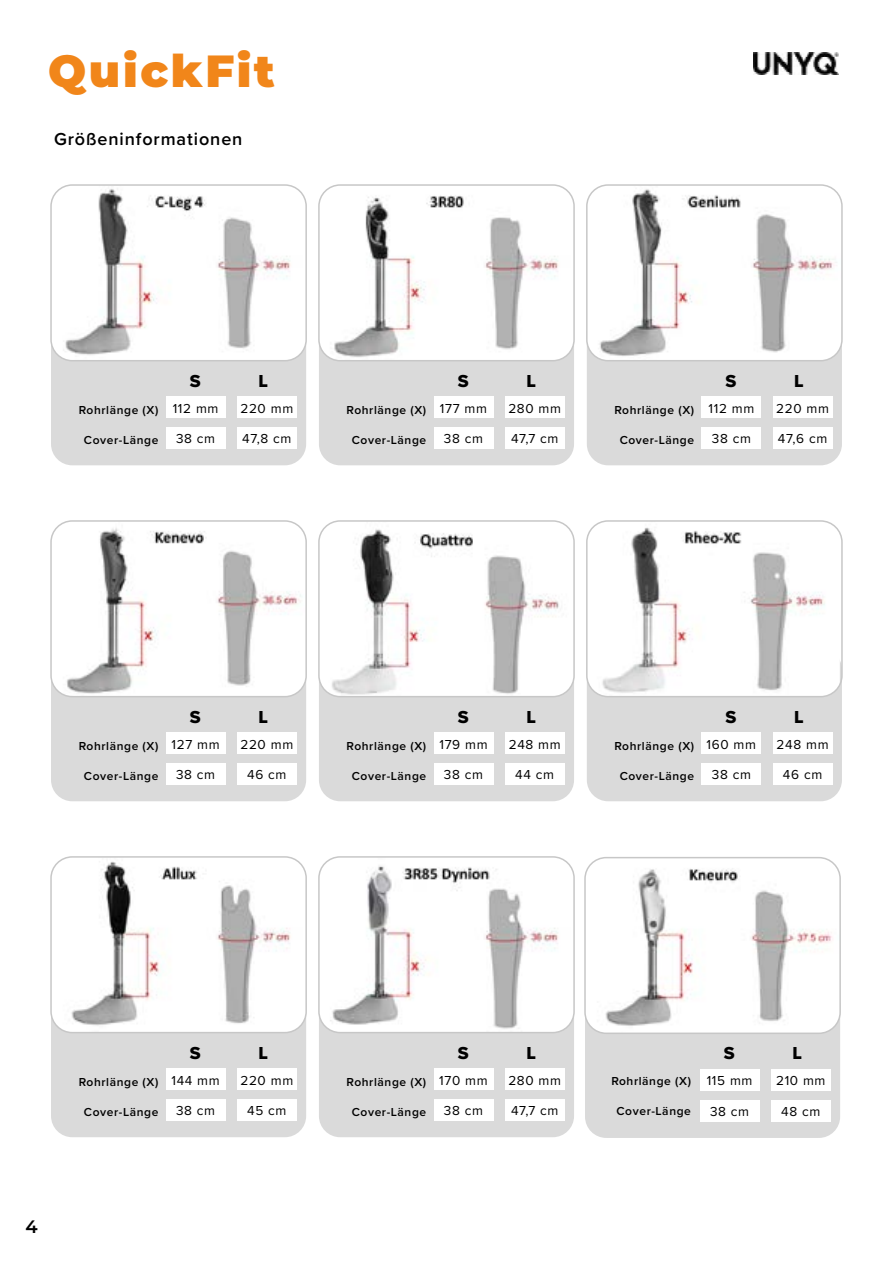
<style>
.page{position:relative;width:893px;height:1263px;background:#fff}
.page>*{position:absolute;margin:0;border:0;box-sizing:border-box;transform-origin:0 0}
.t1{font:900 45px "Montserrat";letter-spacing:.06em;color:#f1861a}
.t2{font:600 18px "Proxima Nova";letter-spacing:.05em;color:#000}
.t3{font:18px "Proxima Nova Extrabld";color:#000}
.t4{font:600 18px "Montserrat";color:#000}
.t5{font:13.5px "Proxima Nova";letter-spacing:.05em;color:#000}
.t6{font:600 12px "Proxima Nova";letter-spacing:.05em;color:#000}
</style>
<div class="page">
<img style="left:754px;top:53px;width:85px;height:22px">
<div style="left:51px;top:312px;width:255px;height:153px;background:#dadada;border-radius:21px"></div>
<div style="left:166px;top:427px;width:59px;height:22px;background:#fff"></div>
<div style="left:166px;top:397px;width:59px;height:21px;background:#fff"></div>
<div style="left:237px;top:427px;width:60px;height:22px;background:#fff"></div>
<div style="left:237px;top:397px;width:60px;height:21px;background:#fff"></div>
<img style="left:53px;top:187px;width:251px;height:174px">
<div style="left:50px;top:184px;width:257px;height:177px;border:2px solid #c7c7c7;border-radius:21px"></div>
<div style="left:319px;top:312px;width:255px;height:153px;background:#dadada;border-radius:21px"></div>
<div style="left:434px;top:427px;width:59px;height:22px;background:#fff"></div>
<div style="left:434px;top:397px;width:59px;height:21px;background:#fff"></div>
<div style="left:505px;top:427px;width:59px;height:22px;background:#fff"></div>
<div style="left:505px;top:397px;width:59px;height:21px;background:#fff"></div>
<img style="left:321px;top:187px;width:251px;height:174px">
<div style="left:318px;top:184px;width:257px;height:177px;border:2px solid #c7c7c7;border-radius:21px"></div>
<div style="left:587px;top:312px;width:255px;height:153px;background:#dadada;border-radius:21px"></div>
<div style="left:702px;top:427px;width:59px;height:22px;background:#fff"></div>
<div style="left:702px;top:397px;width:59px;height:21px;background:#fff"></div>
<div style="left:773px;top:427px;width:59px;height:22px;background:#fff"></div>
<div style="left:773px;top:397px;width:59px;height:21px;background:#fff"></div>
<img style="left:589px;top:187px;width:251px;height:174px">
<div style="left:586px;top:184px;width:257px;height:177px;border:2px solid #c7c7c7;border-radius:21px"></div>
<div style="left:51px;top:648px;width:255px;height:153px;background:#dadada;border-radius:21px"></div>
<div style="left:166px;top:763px;width:59px;height:22px;background:#fff"></div>
<div style="left:166px;top:733px;width:59px;height:21px;background:#fff"></div>
<div style="left:237px;top:763px;width:60px;height:22px;background:#fff"></div>
<div style="left:237px;top:733px;width:60px;height:21px;background:#fff"></div>
<img style="left:53px;top:523px;width:251px;height:174px">
<div style="left:50px;top:520px;width:257px;height:177px;border:2px solid #c7c7c7;border-radius:21px"></div>
<div style="left:319px;top:648px;width:255px;height:153px;background:#dadada;border-radius:21px"></div>
<div style="left:434px;top:763px;width:59px;height:22px;background:#fff"></div>
<div style="left:434px;top:733px;width:59px;height:21px;background:#fff"></div>
<div style="left:505px;top:763px;width:59px;height:22px;background:#fff"></div>
<div style="left:505px;top:733px;width:59px;height:21px;background:#fff"></div>
<img style="left:321px;top:523px;width:251px;height:174px">
<div style="left:318px;top:520px;width:257px;height:177px;border:2px solid #c7c7c7;border-radius:21px"></div>
<div style="left:587px;top:648px;width:255px;height:153px;background:#dadada;border-radius:21px"></div>
<div style="left:702px;top:763px;width:59px;height:22px;background:#fff"></div>
<div style="left:702px;top:733px;width:59px;height:21px;background:#fff"></div>
<div style="left:773px;top:763px;width:59px;height:22px;background:#fff"></div>
<div style="left:773px;top:733px;width:59px;height:21px;background:#fff"></div>
<img style="left:589px;top:523px;width:251px;height:174px">
<div style="left:586px;top:520px;width:257px;height:177px;border:2px solid #c7c7c7;border-radius:21px"></div>
<div style="left:51px;top:984px;width:255px;height:153px;background:#dadada;border-radius:21px"></div>
<div style="left:166px;top:1099px;width:59px;height:22px;background:#fff"></div>
<div style="left:166px;top:1069px;width:59px;height:21px;background:#fff"></div>
<div style="left:237px;top:1099px;width:60px;height:22px;background:#fff"></div>
<div style="left:237px;top:1069px;width:60px;height:21px;background:#fff"></div>
<img style="left:53px;top:859px;width:251px;height:171px">
<div style="left:50px;top:856px;width:257px;height:177px;border:2px solid #c7c7c7;border-radius:21px"></div>
<div style="left:319px;top:984px;width:255px;height:153px;background:#dadada;border-radius:21px"></div>
<div style="left:434px;top:1099px;width:59px;height:22px;background:#fff"></div>
<div style="left:434px;top:1069px;width:59px;height:21px;background:#fff"></div>
<div style="left:505px;top:1099px;width:59px;height:22px;background:#fff"></div>
<div style="left:505px;top:1069px;width:59px;height:21px;background:#fff"></div>
<img style="left:321px;top:859px;width:251px;height:171px">
<div style="left:318px;top:856px;width:257px;height:177px;border:2px solid #c7c7c7;border-radius:21px"></div>
<div style="left:585px;top:985px;width:255px;height:153px;background:#dadada;border-radius:21px"></div>
<div style="left:700px;top:1100px;width:59px;height:21px;background:#fff"></div>
<div style="left:700px;top:1069px;width:59px;height:22px;background:#fff"></div>
<div style="left:771px;top:1100px;width:60px;height:21px;background:#fff"></div>
<div style="left:771px;top:1069px;width:60px;height:22px;background:#fff"></div>
<img style="left:587px;top:860px;width:251px;height:171px">
<div style="left:584px;top:857px;width:257px;height:177px;border:2px solid #c7c7c7;border-radius:21px"></div>
<h1 class="t1" style="left:48px;top:37px;width:228px">QuickFit</h1>
<h2 class="t2" style="left:54px;top:126px;width:190px">Größeninformationen</h2>
<p class="t6" style="left:79px;top:401px;width:81px">Rohrlänge (X)</p>
<p class="t6" style="left:84px;top:431px;width:76px">Cover-Länge</p>
<h2 class="t3" style="left:190px;top:367px;width:12px">S</h2>
<h2 class="t3" style="left:259px;top:367px;width:11px">L</h2>
<p class="t5" style="left:173px;top:398px;width:47px">112 mm</p>
<p class="t5" style="left:176px;top:429px;width:41px">38 cm</p>
<p class="t5" style="left:240px;top:398px;width:54px">220 mm</p>
<p class="t5" style="left:242px;top:429px;width:51px">47,8 cm</p>
<p class="t6" style="left:347px;top:401px;width:81px">Rohrlänge (X)</p>
<p class="t6" style="left:352px;top:431px;width:76px">Cover-Länge</p>
<h2 class="t3" style="left:458px;top:367px;width:12px">S</h2>
<h2 class="t3" style="left:526px;top:367px;width:11px">L</h2>
<p class="t5" style="left:440px;top:398px;width:49px">177 mm</p>
<p class="t5" style="left:444px;top:429px;width:41px">38 cm</p>
<p class="t5" style="left:508px;top:398px;width:54px">280 mm</p>
<p class="t5" style="left:511px;top:429px;width:49px">47,7 cm</p>
<p class="t6" style="left:614px;top:401px;width:81px">Rohrlänge (X)</p>
<p class="t6" style="left:620px;top:431px;width:76px">Cover-Länge</p>
<h2 class="t3" style="left:726px;top:367px;width:12px">S</h2>
<h2 class="t3" style="left:794px;top:367px;width:11px">L</h2>
<p class="t5" style="left:708px;top:398px;width:47px">112 mm</p>
<p class="t5" style="left:712px;top:429px;width:41px">38 cm</p>
<p class="t5" style="left:776px;top:398px;width:54px">220 mm</p>
<p class="t5" style="left:778px;top:429px;width:51px">47,6 cm</p>
<p class="t6" style="left:79px;top:737px;width:81px">Rohrlänge (X)</p>
<p class="t6" style="left:84px;top:767px;width:76px">Cover-Länge</p>
<h2 class="t3" style="left:190px;top:703px;width:12px">S</h2>
<h2 class="t3" style="left:259px;top:703px;width:11px">L</h2>
<p class="t5" style="left:172px;top:734px;width:50px">127 mm</p>
<p class="t5" style="left:176px;top:765px;width:41px">38 cm</p>
<p class="t5" style="left:240px;top:734px;width:54px">220 mm</p>
<p class="t5" style="left:247px;top:765px;width:41px">46 cm</p>
<p class="t6" style="left:347px;top:737px;width:81px">Rohrlänge (X)</p>
<p class="t6" style="left:352px;top:767px;width:76px">Cover-Länge</p>
<h2 class="t3" style="left:458px;top:703px;width:12px">S</h2>
<h2 class="t3" style="left:526px;top:703px;width:11px">L</h2>
<p class="t5" style="left:439px;top:734px;width:50px">179 mm</p>
<p class="t5" style="left:444px;top:765px;width:41px">38 cm</p>
<p class="t5" style="left:509px;top:734px;width:53px">248 mm</p>
<p class="t5" style="left:515px;top:765px;width:40px">44 cm</p>
<p class="t6" style="left:614px;top:737px;width:81px">Rohrlänge (X)</p>
<p class="t6" style="left:620px;top:767px;width:76px">Cover-Länge</p>
<h2 class="t3" style="left:726px;top:703px;width:12px">S</h2>
<h2 class="t3" style="left:794px;top:703px;width:11px">L</h2>
<p class="t5" style="left:707px;top:734px;width:51px">160 mm</p>
<p class="t5" style="left:712px;top:765px;width:41px">38 cm</p>
<p class="t5" style="left:777px;top:734px;width:53px">248 mm</p>
<p class="t5" style="left:783px;top:765px;width:41px">46 cm</p>
<h2 class="t4" style="left:26px;top:1213px;width:14px">4</h2>
<p class="t6" style="left:79px;top:1073px;width:81px">Rohrlänge (X)</p>
<p class="t6" style="left:84px;top:1103px;width:76px">Cover-Länge</p>
<h2 class="t3" style="left:190px;top:1039px;width:12px">S</h2>
<h2 class="t3" style="left:259px;top:1039px;width:11px">L</h2>
<p class="t5" style="left:171px;top:1070px;width:50px">144 mm</p>
<p class="t5" style="left:176px;top:1101px;width:41px">38 cm</p>
<p class="t5" style="left:240px;top:1070px;width:54px">220 mm</p>
<p class="t5" style="left:247px;top:1101px;width:41px">45 cm</p>
<p class="t6" style="left:347px;top:1073px;width:81px">Rohrlänge (X)</p>
<p class="t6" style="left:352px;top:1103px;width:76px">Cover-Länge</p>
<h2 class="t3" style="left:458px;top:1039px;width:12px">S</h2>
<h2 class="t3" style="left:526px;top:1039px;width:11px">L</h2>
<p class="t5" style="left:439px;top:1070px;width:50px">170 mm</p>
<p class="t5" style="left:444px;top:1101px;width:41px">38 cm</p>
<p class="t5" style="left:508px;top:1070px;width:54px">280 mm</p>
<p class="t5" style="left:511px;top:1101px;width:49px">47,7 cm</p>
<p class="t6" style="left:611px;top:1071px;width:81px">Rohrlänge (X)</p>
<p class="t6" style="left:616px;top:1102px;width:76px">Cover-Länge</p>
<h2 class="t3" style="left:724px;top:1040px;width:12px">S</h2>
<h2 class="t3" style="left:792px;top:1040px;width:11px">L</h2>
<p class="t5" style="left:707px;top:1071px;width:47px">115 mm</p>
<p class="t5" style="left:710px;top:1101px;width:41px">38 cm</p>
<p class="t5" style="left:776px;top:1071px;width:51px">210 mm</p>
<p class="t5" style="left:781px;top:1101px;width:41px">48 cm</p>
</div>
